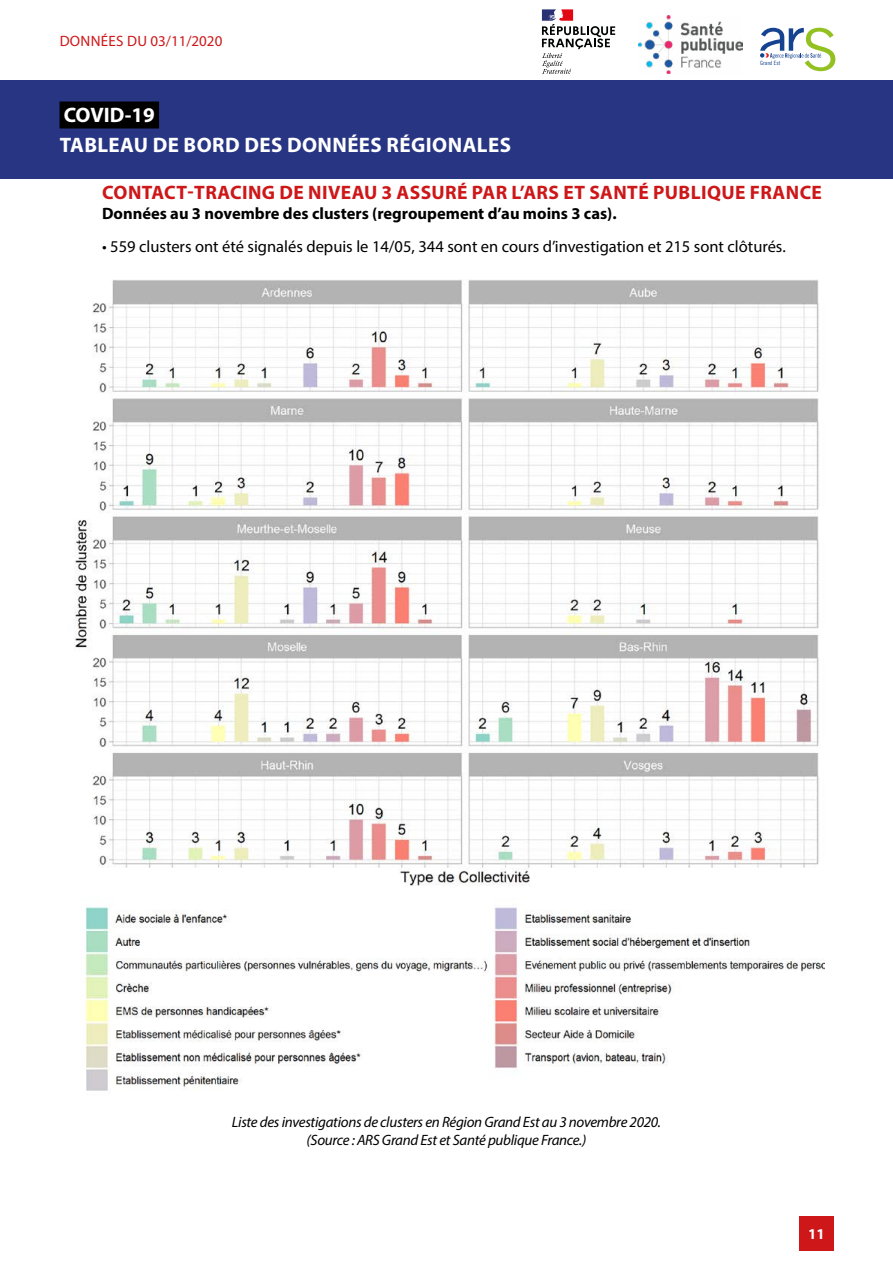
<style>
.page{position:relative;width:893px;height:1263px;background:#fff}
.page>*{position:absolute;margin:0;border:0;box-sizing:border-box;transform-origin:0 0}
.t1{font:700 21px/29.4px "Myriad Pro";letter-spacing:.02em;color:#fff}
.Partie{font:700 19.5px "Myriad Pro";letter-spacing:.02em;color:#cd1719}
.Texte{font:16.5px "Myriad Pro";color:#000}
.Texte-2{font:700 16.5px "Myriad Pro";color:#000}
.Legende{font:italic 15px "Myriad Pro";letter-spacing:-.02em;color:#000}
.t2{font:15px "Myriad Pro";letter-spacing:.02em;color:#cd1719}
.t3{font:700 15px "Myriad Pro";color:#fff}
.t4{font:5.85px "Trade Gothic LT Std Cn 18";color:#154390}
</style>
<div class="page">
<div style="left:0;top:80px;width:893px;height:99px;background:#283583"></div>
<div style="left:60px;top:101px;width:99px;height:27px;background:#000"></div>
<div style="left:799px;top:1216px;width:34px;height:34px;background:#cd1719"></div>
<img style="left:638px;top:15px;width:104px;height:59px">
<svg style="left:760px;top:28px;width:75px;height:43px"></svg>
<svg style="left:542px;top:9px;width:73px;height:65px"></svg>
<img style="left:74px;top:279px;width:751px;height:812px">
<p class="t2" style="left:60px;top:31px;width:164px">DONNÉES DU 03/11/2020</p>
<h1 class="t1" style="left:60px;top:100px;width:453px">COVID-19<br>TABLEAU DE BORD DES DONNÉES RÉGIONALES</h1>
<p class="t4" style="left:760px;top:59px;width:22px">Grand Est</p>
<p class="Partie" style="left:102px;top:180px;width:721px">CONTACT-TRACING DE NIVEAU 3 ASSURÉ PAR L’ARS ET SANTÉ PUBLIQUE FRANCE</p>
<p class="Texte-2" style="left:102px;top:203px;width:516px">Données au 3 novembre des clusters (regroupement d’au moins 3 cas).</p>
<p class="Texte" style="left:102px;top:236px;width:685px">• 559 clusters ont été signalés depuis le 14/05, 344 sont en cours d’investigation et 215 sont clôturés.</p>
<p class="Legende" style="left:232px;top:1112px;width:431px">Liste des investigations de clusters en Région Grand Est au 3 novembre 2020.</p>
<p class="Legende" style="left:307px;top:1130px;width:281px">(Source : ARS Grand Est et Santé publique France.)</p>
<p class="t3" style="left:808px;top:1224px;width:18px">11</p>
</div>
